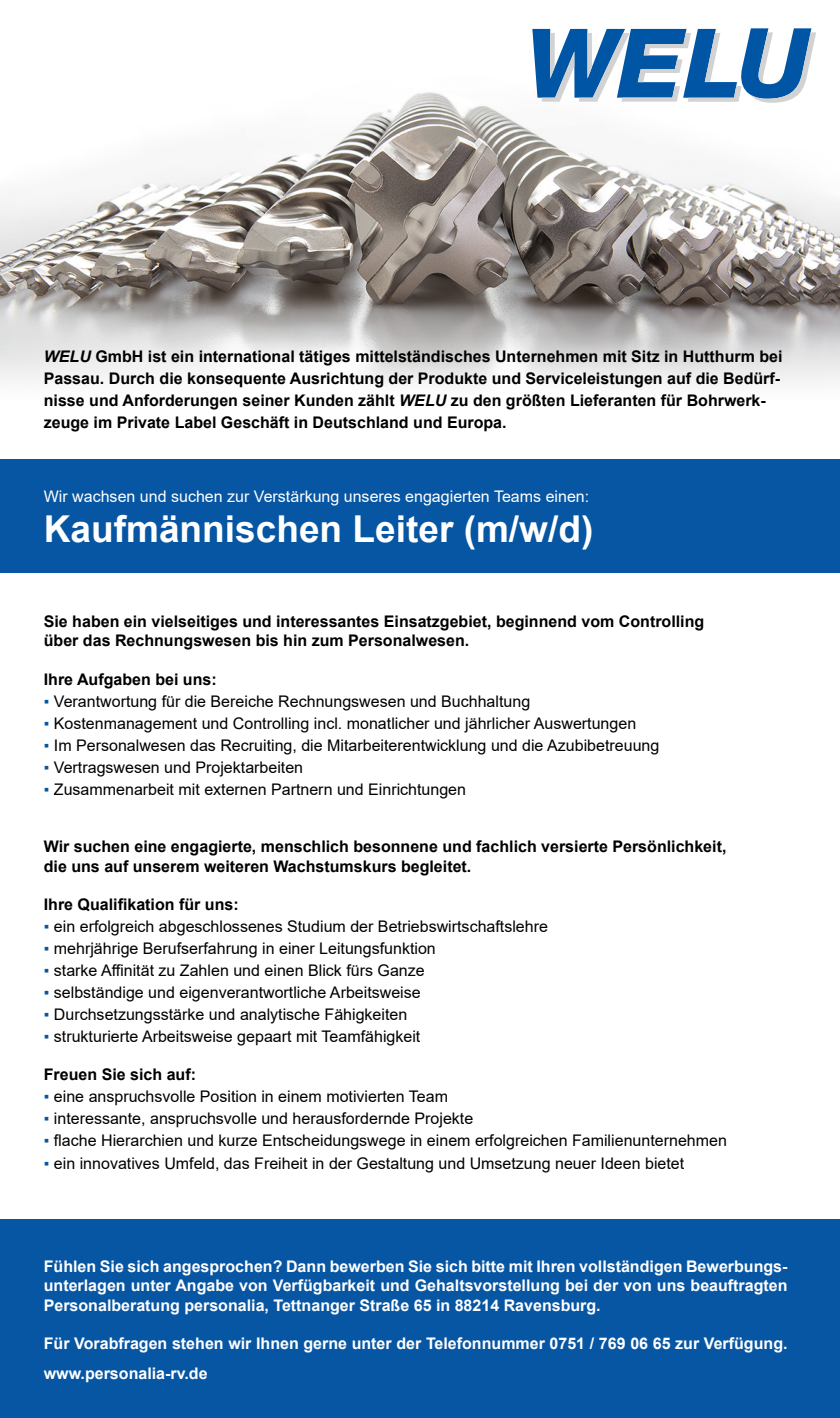
<style>
.page{position:relative;width:840px;height:1418px;background:#fff}
.page>*{position:absolute;margin:0;border:0;box-sizing:border-box;transform-origin:0 0}
.t1{font:700 37px "Arial";color:#fff}
.t2{font:16px "Arial";color:#000}
.t3{font:700 16px/22px "Arial";color:#000}
.t4{font:700 16px/19.2px "Arial";color:#fff;text-align:justify}
.t5{font:16px "Arial";color:#fff}
.s1{font-style:italic}
.s2{color:#0756a3}
</style>
<div class="page">
<div style="left:0;top:459px;width:839px;height:114px;background:#0756a3"></div>
<div style="left:0;top:1219px;width:839px;height:198px;background:#0756a3"></div>
<img style="left:0;top:92px;width:839px;height:293px">
<svg style="left:532px;top:28px;width:283px;height:75px"></svg>
<p class="t3" style="left:44px;top:345px;width:739px"><span class="s1">WELU</span> GmbH ist ein international tätiges mittelständisches Unternehmen mit Sitz in Hutthurm bei Passau. Durch die konsequente Ausrichtung der Produkte und Serviceleistungen auf die Bedürf&shy;nisse und Anforderungen seiner Kunden zählt <span class="s1">WELU</span> zu den größten Lieferanten für Bohrwerk&shy;zeuge im Private Label Geschäft in Deutschland und Europa.</p>
<p class="t5" style="left:44px;top:485px;width:546px">Wir wachsen und suchen zur Verstärkung unseres engagierten Teams einen:</p>
<h1 class="t1" style="left:44px;top:503px;width:550px">Kaufmännischen Leiter (m/w/d)</h1>
<p class="t3" style="left:44px;top:612px;width:661px;line-height:19.2px">Sie haben ein vielseitiges und interessantes Einsatzgebiet, beginnend vom Controlling über das Rechnungswesen bis hin zum Personalwesen.</p>
<p class="t3" style="left:44px;top:668px;width:174px">Ihre Aufgaben bei uns:</p>
<p class="t2" style="left:44px;top:690px;width:487px"><span class="s2">▪</span> Verantwortung für die Bereiche Rechnungswesen und Buchhaltung</p>
<p class="t2" style="left:44px;top:712px;width:593px"><span class="s2">▪</span> Kostenmanagement und Controlling incl. monatlicher und jährlicher Auswertungen</p>
<p class="t2" style="left:44px;top:734px;width:616px"><span class="s2">▪</span> Im Personalwesen das Recruiting, die Mitarbeiterentwicklung und die Azubibetreuung</p>
<p class="t2" style="left:44px;top:756px;width:261px"><span class="s2">▪</span> Vertragswesen und Projektarbeiten</p>
<p class="t2" style="left:44px;top:778px;width:423px"><span class="s2">▪</span> Zusammenarbeit mit externen Partnern und Einrichtungen</p>
<p class="t3" style="left:44px;top:837px;width:683px;line-height:19.2px">Wir suchen eine engagierte, menschlich besonnene und fachlich versierte Persönlichkeit, die uns auf unserem weiteren Wachstumskurs begleitet.</p>
<p class="t3" style="left:44px;top:893px;width:196px">Ihre Qualifikation für uns:</p>
<p class="t2" style="left:44px;top:915px;width:505px"><span class="s2">▪</span> ein erfolgreich abgeschlossenes Studium der Betriebswirtschaftslehre</p>
<p class="t2" style="left:44px;top:937px;width:393px"><span class="s2">▪</span> mehrjährige Berufserfahrung in einer Leitungsfunktion</p>
<p class="t2" style="left:44px;top:959px;width:382px"><span class="s2">▪</span> starke Affinität zu Zahlen und einen Blick fürs Ganze</p>
<p class="t2" style="left:44px;top:981px;width:378px"><span class="s2">▪</span> selbständige und eigenverantwortliche Arbeitsweise</p>
<p class="t2" style="left:44px;top:1003px;width:365px"><span class="s2">▪</span> Durchsetzungsstärke und analytische Fähigkeiten</p>
<p class="t2" style="left:44px;top:1025px;width:378px"><span class="s2">▪</span> strukturierte Arbeitsweise gepaart mit Teamfähigkeit</p>
<p class="t3" style="left:44px;top:1064px;width:154px">Freuen Sie sich auf:</p>
<p class="t2" style="left:44px;top:1085px;width:405px"><span class="s2">▪</span> eine anspruchsvolle Position in einem motivierten Team</p>
<p class="t2" style="left:44px;top:1107px;width:430px"><span class="s2">▪</span> interessante, anspruchsvolle und herausfordernde Projekte</p>
<p class="t2" style="left:44px;top:1129px;width:684px"><span class="s2">▪</span> flache Hierarchien und kurze Entscheidungswege in einem erfolgreichen Familienunternehmen</p>
<p class="t2" style="left:44px;top:1151px;width:641px"><span class="s2">▪</span> ein innovatives Umfeld, das Freiheit in der Gestaltung und Umsetzung neuer Ideen bietet</p>
<p class="t4" style="left:44px;top:1257px;width:744px">Fühlen Sie sich angesprochen? Dann bewerben Sie sich bitte mit Ihren vollständigen Bewerbungs&shy;unterlagen unter Angabe von Verfügbarkeit und Gehaltsvorstellung bei der von uns beauftragten Personalberatung personalia, Tettnanger Straße 65 in 88214 Ravensburg.</p>
<p class="t4" style="left:44px;top:1328px;width:744px;line-height:30px">Für Vorabfragen stehen wir Ihnen gerne unter der Telefonnummer 0751 / 769 06 65 zur Verfügung. www.personalia-rv.de</p>
</div>
